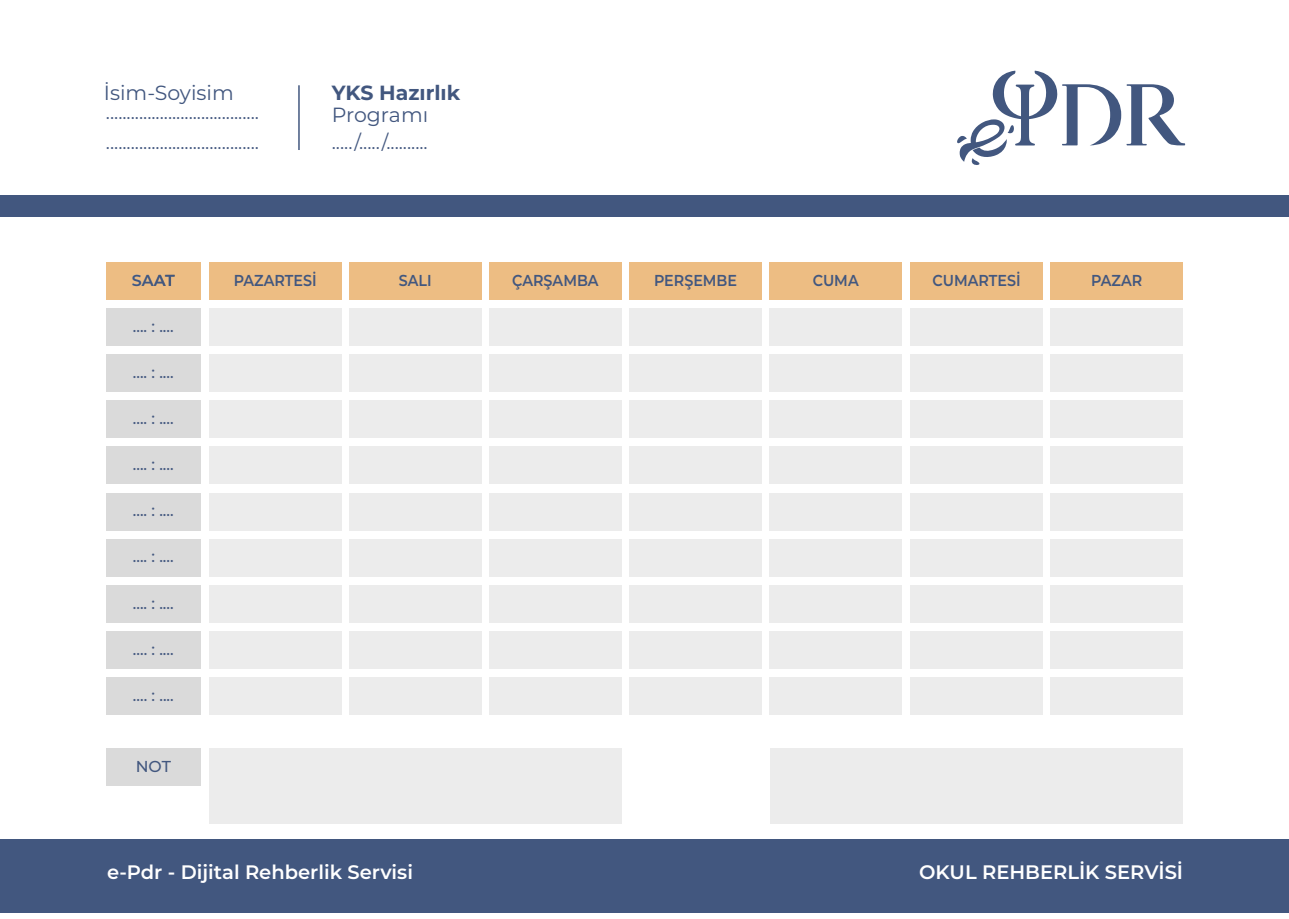
<style>
.page{position:relative;width:1289px;height:919px;background:#fff}
.page>*{position:absolute;margin:0;border:0;box-sizing:border-box;transform-origin:0 0}
.t1{font:20.55px "Montserrat";color:#42577f}
.t2{font:700 20.55px "Montserrat";color:#42577f}
.t3{font:19.5px/30px "Montserrat";color:#42577f}
.t4{font:600 19.5px "Montserrat";color:#fff}
.t5{font:500 15.75px "Montserrat";color:#42577f}
.t6{font:600 15.75px "Montserrat";color:#42577f;scale:.9 1}
.t7{font:600 15.75px "Montserrat";color:#42577f}
</style>
<div class="page">
<div style="left:0;top:195px;width:1288px;height:21px;background:#42577f"></div>
<div style="left:0;top:839px;width:1288px;height:73px;background:#42577f"></div>
<div style="left:209px;top:308px;width:132px;height:38px;background:#ececec"></div>
<div style="left:349px;top:308px;width:132px;height:38px;background:#ececec"></div>
<div style="left:489px;top:308px;width:132px;height:38px;background:#ececec"></div>
<div style="left:629px;top:308px;width:132px;height:38px;background:#ececec"></div>
<div style="left:769px;top:308px;width:133px;height:38px;background:#ececec"></div>
<div style="left:209px;top:354px;width:132px;height:38px;background:#ececec"></div>
<div style="left:349px;top:354px;width:132px;height:38px;background:#ececec"></div>
<div style="left:489px;top:354px;width:132px;height:38px;background:#ececec"></div>
<div style="left:629px;top:354px;width:132px;height:38px;background:#ececec"></div>
<div style="left:769px;top:354px;width:133px;height:38px;background:#ececec"></div>
<div style="left:209px;top:400px;width:132px;height:38px;background:#ececec"></div>
<div style="left:349px;top:400px;width:132px;height:38px;background:#ececec"></div>
<div style="left:489px;top:400px;width:132px;height:38px;background:#ececec"></div>
<div style="left:629px;top:400px;width:132px;height:38px;background:#ececec"></div>
<div style="left:769px;top:400px;width:133px;height:38px;background:#ececec"></div>
<div style="left:209px;top:446px;width:132px;height:38px;background:#ececec"></div>
<div style="left:349px;top:446px;width:132px;height:38px;background:#ececec"></div>
<div style="left:489px;top:446px;width:132px;height:38px;background:#ececec"></div>
<div style="left:629px;top:446px;width:132px;height:38px;background:#ececec"></div>
<div style="left:769px;top:446px;width:133px;height:38px;background:#ececec"></div>
<div style="left:209px;top:492px;width:132px;height:38px;background:#ececec"></div>
<div style="left:349px;top:492px;width:132px;height:38px;background:#ececec"></div>
<div style="left:489px;top:492px;width:132px;height:38px;background:#ececec"></div>
<div style="left:629px;top:492px;width:132px;height:38px;background:#ececec"></div>
<div style="left:769px;top:492px;width:133px;height:38px;background:#ececec"></div>
<div style="left:209px;top:538px;width:132px;height:38px;background:#ececec"></div>
<div style="left:349px;top:538px;width:132px;height:38px;background:#ececec"></div>
<div style="left:489px;top:538px;width:132px;height:38px;background:#ececec"></div>
<div style="left:629px;top:538px;width:132px;height:38px;background:#ececec"></div>
<div style="left:769px;top:538px;width:133px;height:38px;background:#ececec"></div>
<div style="left:209px;top:585px;width:132px;height:37px;background:#ececec"></div>
<div style="left:349px;top:585px;width:132px;height:37px;background:#ececec"></div>
<div style="left:489px;top:585px;width:132px;height:37px;background:#ececec"></div>
<div style="left:629px;top:585px;width:132px;height:37px;background:#ececec"></div>
<div style="left:769px;top:585px;width:133px;height:37px;background:#ececec"></div>
<div style="left:209px;top:631px;width:132px;height:37px;background:#ececec"></div>
<div style="left:349px;top:631px;width:132px;height:37px;background:#ececec"></div>
<div style="left:489px;top:631px;width:133px;height:37px;background:#ececec"></div>
<div style="left:629px;top:631px;width:133px;height:37px;background:#ececec"></div>
<div style="left:769px;top:631px;width:133px;height:37px;background:#ececec"></div>
<div style="left:209px;top:677px;width:132px;height:37px;background:#ececec"></div>
<div style="left:349px;top:677px;width:133px;height:37px;background:#ececec"></div>
<div style="left:489px;top:677px;width:133px;height:37px;background:#ececec"></div>
<div style="left:629px;top:677px;width:133px;height:37px;background:#ececec"></div>
<div style="left:769px;top:677px;width:133px;height:37px;background:#ececec"></div>
<div style="left:106px;top:262px;width:95px;height:38px;background:#edbd83"></div>
<svg style="left:132px;top:274px;width:43px;height:12px"></svg>
<div style="left:106px;top:308px;width:95px;height:38px;background:#dadada"></div>
<div style="left:106px;top:354px;width:95px;height:38px;background:#dadada"></div>
<div style="left:106px;top:400px;width:95px;height:38px;background:#dadada"></div>
<div style="left:106px;top:446px;width:95px;height:38px;background:#dadada"></div>
<div style="left:106px;top:492px;width:95px;height:38px;background:#dadada"></div>
<div style="left:106px;top:538px;width:95px;height:38px;background:#dadada"></div>
<div style="left:106px;top:585px;width:95px;height:37px;background:#dadada"></div>
<div style="left:106px;top:631px;width:95px;height:37px;background:#dadada"></div>
<div style="left:106px;top:677px;width:95px;height:37px;background:#dadada"></div>
<div style="left:209px;top:747px;width:413px;height:76px;background:#ececec"></div>
<div style="left:770px;top:747px;width:413px;height:76px;background:#ececec"></div>
<div style="left:106px;top:747px;width:95px;height:38px;background:#dadada"></div>
<div style="left:209px;top:262px;width:132px;height:38px;background:#edbd83"></div>
<div style="left:349px;top:262px;width:132px;height:38px;background:#edbd83"></div>
<div style="left:489px;top:262px;width:132px;height:38px;background:#edbd83"></div>
<div style="left:629px;top:262px;width:132px;height:38px;background:#edbd83"></div>
<div style="left:769px;top:262px;width:133px;height:38px;background:#edbd83"></div>
<div style="left:910px;top:308px;width:132px;height:38px;background:#ececec"></div>
<div style="left:1050px;top:308px;width:132px;height:38px;background:#ececec"></div>
<div style="left:910px;top:354px;width:132px;height:38px;background:#ececec"></div>
<div style="left:1050px;top:354px;width:132px;height:38px;background:#ececec"></div>
<div style="left:910px;top:400px;width:132px;height:38px;background:#ececec"></div>
<div style="left:1050px;top:400px;width:132px;height:38px;background:#ececec"></div>
<div style="left:910px;top:446px;width:132px;height:38px;background:#ececec"></div>
<div style="left:1050px;top:446px;width:132px;height:38px;background:#ececec"></div>
<div style="left:910px;top:492px;width:132px;height:38px;background:#ececec"></div>
<div style="left:1050px;top:492px;width:132px;height:38px;background:#ececec"></div>
<div style="left:910px;top:538px;width:132px;height:38px;background:#ececec"></div>
<div style="left:1050px;top:538px;width:132px;height:38px;background:#ececec"></div>
<div style="left:910px;top:585px;width:132px;height:37px;background:#ececec"></div>
<div style="left:1050px;top:585px;width:132px;height:37px;background:#ececec"></div>
<div style="left:910px;top:631px;width:132px;height:37px;background:#ececec"></div>
<div style="left:1050px;top:631px;width:133px;height:37px;background:#ececec"></div>
<div style="left:910px;top:677px;width:133px;height:37px;background:#ececec"></div>
<div style="left:1050px;top:677px;width:133px;height:37px;background:#ececec"></div>
<div style="left:910px;top:262px;width:132px;height:38px;background:#edbd83"></div>
<div style="left:1050px;top:262px;width:132px;height:38px;background:#edbd83"></div>
<hr style="left:298px;top:85px;width:2px;height:65px;background:#42577f">
<svg style="left:957px;top:71px;width:228px;height:94px"></svg>
<p class="t1" style="left:104px;top:79px;width:131px">İsim-Soyisim</p>
<p class="t3" style="left:106px;top:96px;width:154px">..................................... .....................................</p>
<p class="t2" style="left:332px;top:78px;width:130px">YKS Hazırlık</p>
<p class="t1" style="left:332px;top:101px;width:98px">Programı</p>
<p class="t3" style="left:332px;top:126px;width:97px">...../...../..........</p>
<p class="t7" style="left:132px;top:269px;width:44px">SAAT</p>
<p class="t5" style="left:133px;top:315px;width:42px">.... : ....</p>
<p class="t5" style="left:133px;top:361px;width:42px">.... : ....</p>
<p class="t5" style="left:133px;top:407px;width:42px">.... : ....</p>
<p class="t5" style="left:133px;top:453px;width:42px">.... : ....</p>
<p class="t5" style="left:133px;top:499px;width:42px">.... : ....</p>
<p class="t5" style="left:133px;top:546px;width:42px">.... : ....</p>
<p class="t5" style="left:133px;top:592px;width:42px">.... : ....</p>
<p class="t5" style="left:133px;top:638px;width:42px">.... : ....</p>
<p class="t5" style="left:133px;top:684px;width:42px">.... : ....</p>
<p class="t5" style="left:136px;top:755px;width:37px">NOT</p>
<p class="t6" style="left:234px;top:269px;width:93px">PAZARTESİ</p>
<p class="t6" style="left:399px;top:269px;width:38px">SALI</p>
<p class="t6" style="left:512px;top:269px;width:97px">ÇARŞAMBA</p>
<p class="t6" style="left:654px;top:269px;width:94px">PERŞEMBE</p>
<p class="t6" style="left:812px;top:269px;width:53px">CUMA</p>
<p class="t6" style="left:932px;top:269px;width:99px">CUMARTESİ</p>
<p class="t6" style="left:1091px;top:269px;width:58px">PAZAR</p>
<p class="t4" style="left:107px;top:858px;width:307px">e-Pdr - Dijital Rehberlik Servisi</p>
<p class="t4" style="left:919px;top:858px;width:265px">OKUL REHBERLİK SERVİSİ</p>
</div>
